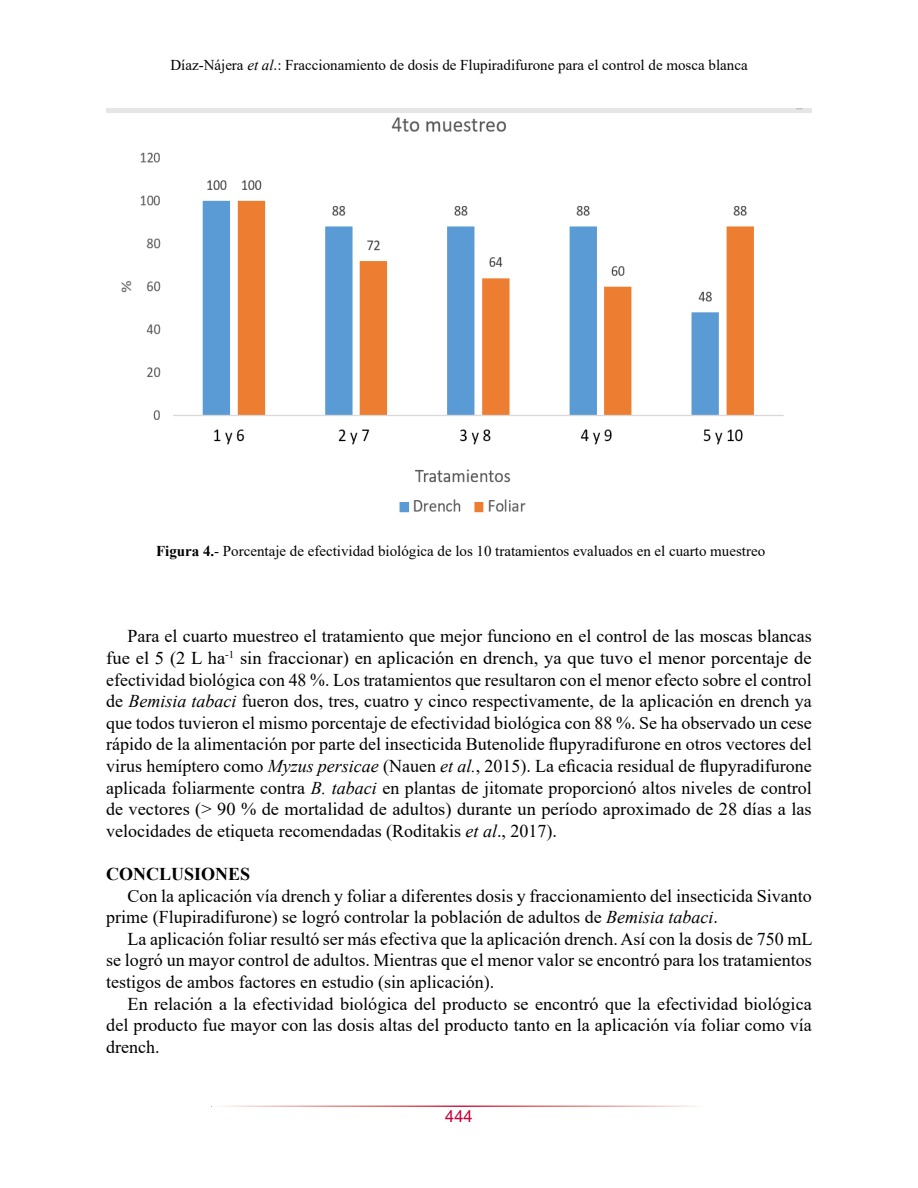
<style>
.page{position:relative;width:918px;height:1188px;background:#fff}
.page>*{position:absolute;margin:0;border:0;box-sizing:border-box;transform-origin:0 0}
.t1{font:18px/21.6px "Times New Roman";color:#000;text-align:justify}
.t2{font:700 18px "Times New Roman";color:#000}
.t3{font:16.5px "Arial";color:#c8003a}
.t4{font:15px "Times New Roman";color:#000}
.s1{font-style:italic}
.s2{font-weight:700}
</style>
<div class="page">
<img style="left:106px;top:108px;width:706px;height:405px">
<p class="t4" style="left:170px;top:54px;width:579px">Díaz-Nájera <span class="s1">et al</span>.: Fraccionamiento de dosis de Flupiradifurone para el control de mosca blanca</p>
<p class="t4" style="left:156px;top:541px;width:611px"><span class="s2">Figura 4.</span>- Porcentaje de efectividad biológica de los 10 tratamientos evaluados en el cuarto muestreo</p>
<p class="t1" style="left:106px;top:625px;width:707px;text-indent:21px">Para el cuarto muestreo el tratamiento que mejor funciono en el control de las moscas blancas fue el 5 (2 L ha<sup>-1</sup> sin fraccionar) en aplicación en drench, ya que tuvo el menor porcentaje de efectividad biológica con 48 %. Los tratamientos que resultaron con el menor efecto sobre el control de <span class="s1">Bemisia tabaci</span> fueron dos, tres, cuatro y cinco respectivamente, de la aplicación en drench ya que todos tuvieron el mismo porcentaje de efectividad biológica con 88 %. Se ha observado un cese rápido de la alimentación por parte del insecticida Butenolide flupyradifurone en otros vectores del virus hemíptero como <span class="s1">Myzus persicae</span> (Nauen <span class="s1">et al.</span>, 2015). La eficacia residual de flupyradifurone aplicada foliarmente contra <span class="s1">B. tabaci</span> en plantas de jitomate proporcionó altos niveles de control de vectores (&gt; 90 % de mortalidad de adultos) durante un período aproximado de 28 días a las velocidades de etiqueta recomendadas (Roditakis <span class="s1">et al</span>., 2017).</p>
<p class="t2" style="left:106px;top:861px;width:146px">CONCLUSIONES</p>
<p class="t1" style="left:106px;top:884px;width:707px;text-indent:21px">Con la aplicación vía drench y foliar a diferentes dosis y fraccionamiento del insecticida Sivanto prime (Flupiradifurone) se logró controlar la población de adultos de <span class="s1">Bemisia tabaci</span>.</p>
<p class="t1" style="left:106px;top:927px;width:708px;text-indent:21px">La aplicación foliar resultó ser más efectiva que la aplicación drench. Así con la dosis de 750 mL se logró un mayor control de adultos. Mientras que el menor valor se encontró para los tratamientos testigos de ambos factores en estudio (sin aplicación).</p>
<p class="t1" style="left:106px;top:992px;width:707px;text-indent:21px">En relación a la efectividad biológica del producto se encontró que la efectividad biológica del producto fue mayor con las dosis altas del producto tanto en la aplicación vía foliar como vía drench.</p>
<p class="t3" style="left:445px;top:1105px;width:29px">444</p>
</div>
